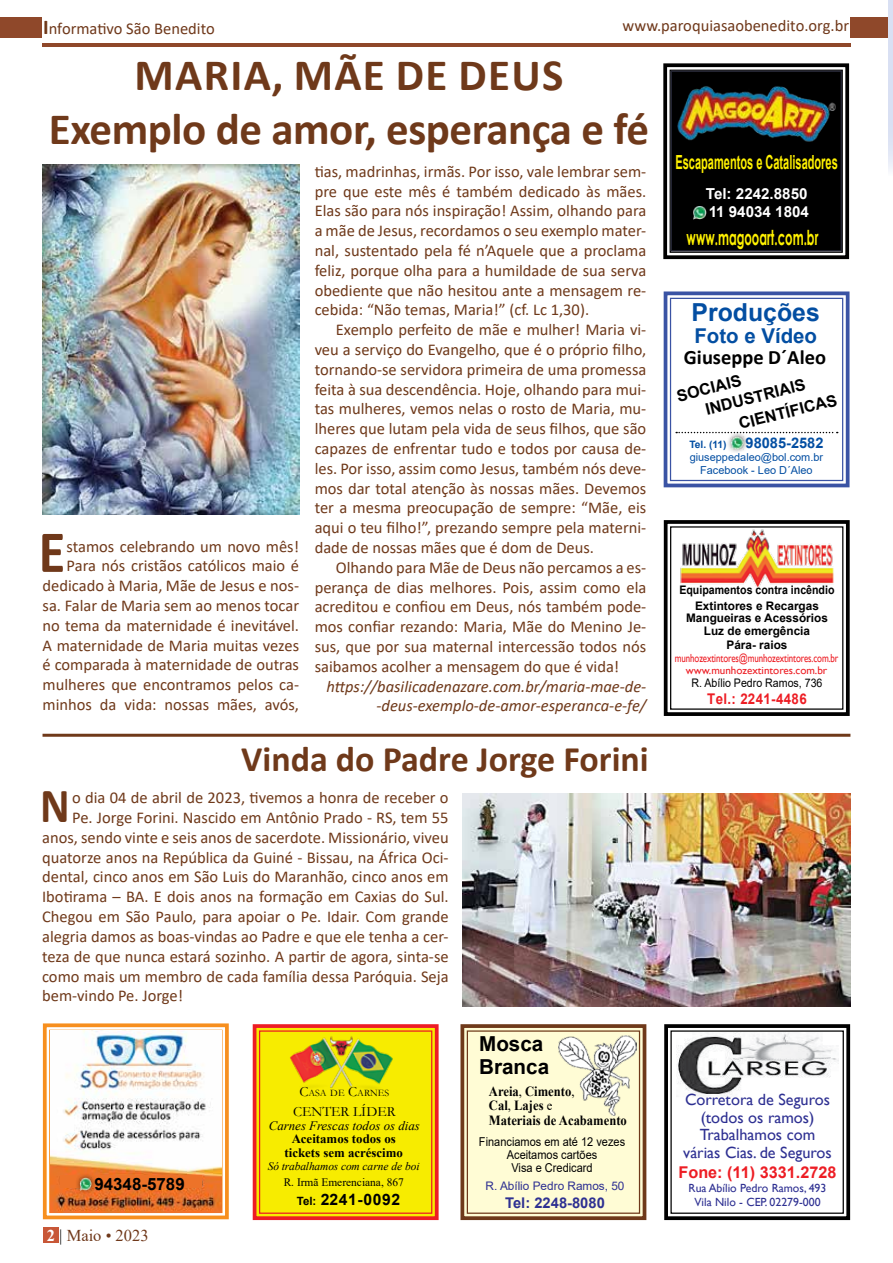
<style>
.page{position:relative;width:893px;height:1263px;background:#fff}
.page>*{position:absolute;margin:0;border:0;box-sizing:border-box;transform-origin:0 0}
.t1{font:700 60px "Calibri";color:#6f381a;scale:.91 1}
.t2{font:700 49.35px "Calibri";color:#6f391a;scale:.91 1}
.t3{font:700 45px/54px "Calibri";letter-spacing:-.01em;color:#6f391a;text-align:center}
.t4{font:700 36px "Calibri";color:#6f391a}
.t5{font:700 24.75px "Arial";color:#034ea2}
.t6{font:700 20.7px "Century Gothic";color:#fff200;scale:.57 1}
.t7{font:700 20.7px/22px "Arial";color:#000}
.t8{font:700 20.4px "Calibri";color:#000}
.t9{font:700 20.4px "Arial";color:#034ea2}
.t10{font:700 19.5px "Arial";color:#fff200;scale:.57 1}
.t11{font:700 16.95px "Arial";color:#000}
.t12{font:16.5px/19.8px "Calibri";color:#6f391a;text-align:justify}
.t13{font:italic 16.5px/19.8px "Calibri";color:#6f391a;text-align:right}
.t14{font:16.5px "Calibri";color:#6f381a}
.t15{font:16.5px "Times New Roman";color:#6f381a}
.t16{font:16.2px/17.7px "Gill Sans";color:#2e3092;text-align:center}
.t17{font:700 16.2px "Arial";color:#ed1d24}
.t18{font:700 16.05px/19.6px "Arial";color:#000}
.t19{font:700 15.75px "Arial";letter-spacing:.04em;color:#000}
.t20{font:700 15.15px/18.1px "Arial";color:#fff}
.t21{font:700 14.7px "Arial";letter-spacing:.03em;color:#ed1d24;scale:.9 1}
.t22{font:700 14.7px "Arial";color:#2e3092}
.t23{font:700 14.55px "Arial";color:#034ea2}
.t24{font:14.1px "Garamond";color:#000}
.t25{font:700 13.95px/14.4px "Times New Roman";color:#000;scale:.9 1}
.t26{font:700 12.9px/14.2px "Times New Roman";color:#000;text-align:center}
.t27{font:italic 12.9px "Times New Roman";color:#000}
.t28{font:12.3px/13.2px "Arial";color:#000;text-align:center;scale:.9 1}
.t29{font:700 11.85px/12.6px "Arial";color:#000;text-align:center}
.t30{font:11.85px/14.1px "Gill Sans";color:#2e3092;text-align:center}
.t31{font:700 11.85px/15.5px "Arial";color:#000;text-align:center;scale:.9 1}
.t32{font:11.85px "Arial";color:#000;scale:.9 1}
.t33{font:11.85px "Arial";color:#2e3092}
.t34{font:11.7px "Gill Sans";letter-spacing:-.01em;color:#ed1d24;scale:.76 1}
.t35{font:italic 11.4px "Times New Roman";letter-spacing:-.01em;color:#000}
.t36{font:11.4px "Times New Roman";color:#000}
.t37{font:11.1px "Gill Sans";color:#ed1d24}
.t38{font:10.95px/13.2px "Arial";color:#034ea2;text-align:center}
.t39{font:700 10.2px "Arial";color:#034ea2}
.t40{font:9.9px "Garamond";color:#000}
.s1{font-weight:700;font-size:21px;color:#6f391a}
.s2{font-weight:700;color:#fff}
.s3{color:#000}
.s4{font-size:14.1px}
.s5{font-size:11.4px}
.s6{font-weight:400}
</style>
<div class="page">
<div style="left:851px;top:17px;width:42px;height:20px;background:#8f482a"></div>
<div style="left:43px;top:1228px;width:16px;height:15px;background:#c85737"></div>
<div style="left:0;top:17px;width:41px;height:20px;background:#8f482a"></div>
<svg style="left:252px;top:1024px;width:187px;height:197px;background:#f6d707"></svg>
<div style="left:259px;top:1030px;width:173px;height:184px;border:1px solid #ed1d24"></div>
<svg style="left:460px;top:1024px;width:187px;height:197px;background:#f0e8c3"></svg>
<div style="left:467px;top:1030px;width:173px;height:184px;border:1px solid #6f391a"></div>
<svg style="left:664px;top:1024px;width:187px;height:197px"></svg>
<div style="left:670px;top:1030px;width:174px;height:184px;border:1px solid #000"></div>
<img style="left:289px;top:1033px;width:105px;height:56px">
<img style="left:559px;top:1036px;width:77px;height:79px">
<img style="left:677px;top:1032px;width:164px;height:65px">
<img style="left:42px;top:1023px;width:187px;height:197px">
<hr style="left:43px;top:44px;width:808px;height:3px;background:#8f482a">
<svg style="left:663px;top:520px;width:187px;height:196px"></svg>
<div style="left:670px;top:526px;width:173px;height:184px;border:1px solid #000"></div>
<img style="left:677px;top:524px;width:159px;height:70px">
<svg style="left:663px;top:291px;width:187px;height:197px"></svg>
<svg style="left:663px;top:63px;width:187px;height:197px"></svg>
<div style="left:670px;top:70px;width:173px;height:183px;border:1px solid #000"></div>
<div style="left:671px;top:71px;width:171px;height:181px;background:#000;border:1px solid #222331"></div>
<img style="left:677px;top:86px;width:159px;height:56px">
<img style="left:693px;top:206px;width:14px;height:13px">
<img style="left:463px;top:793px;width:387px;height:214px">
<img style="left:42px;top:164px;width:257px;height:350px">
<hr style="left:43px;top:734px;width:807px;height:3px;background:#6f391a">
<div style="left:888px;top:0;width:5px;height:175px;background:#d9e0f3"></div>
<p class="t14" style="left:43px;top:17px;width:173px"><span class="s1">I</span>nformativo São Benedito</p>
<p class="t14" style="left:623px;top:14px;width:228px">www.paroquiasaobenedito.org.br</p>
<h3 class="t3" style="left:49px;top:48px;width:602px">MARIA, MÃE DE DEUS<br>Exemplo de amor, esperança e fé</h3>
<h1 class="t1" style="left:39px;top:509px;width:31px">E</h1>
<p class="t12" style="left:43px;top:536px;width:258px;text-align:right">stamos celebrando um novo mês!<br>Para nós cristãos católicos maio é dedicado à Maria, Mãe de Jesus e nos&shy;sa. Falar de Maria sem ao menos tocar no tema da maternidade é inevitável.<br>A maternidade de Maria muitas vezes é comparada à maternidade de outras mulheres que encontramos pelos ca&shy;minhos da vida: nossas mães, avós,</p>
<p class="t12" style="left:315px;top:161px;width:333px">tias, madrinhas, irmãs. Por isso, vale lembrar sem&shy;pre que este mês é também dedicado às mães.<br>Elas são para nós inspiração! Assim, olhando para a mãe de Jesus, recordamos o seu exemplo mater&shy;nal, sustentado pela fé n’Aquele que a proclama feliz, porque olha para a humildade de sua serva obediente que não hesitou ante a mensagem re&shy;cebida: “Não temas, Maria!” (cf. Lc 1,30).</p>
<p class="t12" style="left:315px;top:319px;width:333px;text-indent:21px">Exemplo perfeito de mãe e mulher! Maria vi&shy;veu a serviço do Evangelho, que é o próprio filho, tornando-se servidora primeira de uma promessa feita à sua descendência. Hoje, olhando para mui&shy;tas mulheres, vemos nelas o rosto de Maria, mu&shy;lheres que lutam pela vida de seus filhos, que são capazes de enfrentar tudo e todos por causa de&shy;les. Por isso, assim como Jesus, também nós deve&shy;mos dar total atenção às nossas mães. Devemos ter a mesma preocupação de sempre: “Mãe, eis aqui o teu filho!”, prezando sempre pela materni&shy;dade de nossas mães que é dom de Deus.</p>
<p class="t12" style="left:315px;top:557px;width:333px;text-indent:21px">Olhando para Mãe de Deus não percamos a es&shy;perança de dias melhores. Pois, assim como ela acreditou e confiou em Deus, nós também pode&shy;mos confiar rezando: Maria, Mãe do Menino Je&shy;sus, que por sua maternal intercessão todos nós saibamos acolher a mensagem do que é vida!</p>
<p class="t13" style="left:326px;top:675px;width:321px">https://basilicadenazare.com.br/maria-mae-de--deus-exemplo-de-amor-esperanca-e-fe/</p>
<h3 class="t4" style="left:241px;top:733px;width:409px">Vinda do Padre Jorge Forini</h3>
<h2 class="t2" style="left:40px;top:771px;width:34px">N</h2>
<p class="t12" style="left:72px;top:787px;width:378px">o dia 04 de abril de 2023, tivemos a honra de receber o</p>
<p class="t12" style="left:72px;top:807px;width:378px">Pe. Jorge Forini. Nascido em Antônio Prado - RS, tem 55</p>
<p class="t12" style="left:42px;top:827px;width:408px">anos, sendo vinte e seis anos de sacerdote. Missionário, viveu</p>
<p class="t12" style="left:42px;top:847px;width:408px">quatorze anos na República da Guiné - Bissau, na África Oci-</p>
<p class="t12" style="left:42px;top:867px;width:408px">dental, cinco anos em São Luis do Maranhão, cinco anos em</p>
<p class="t12" style="left:42px;top:886px;width:408px">Ibotirama – BA. E dois anos na formação em Caxias do Sul.</p>
<p class="t12" style="left:42px;top:906px;width:408px">Chegou em São Paulo, para apoiar o Pe. Idair. Com grande</p>
<p class="t12" style="left:42px;top:926px;width:408px">alegria damos as boas-vindas ao Padre e que ele tenha a cer-</p>
<p class="t12" style="left:42px;top:946px;width:408px">teza de que nunca estará sozinho. A partir de agora, sinta-se</p>
<p class="t12" style="left:42px;top:966px;width:408px">como mais um membro de cada família dessa Paróquia. Seja</p>
<p class="t12" style="left:42px;top:985px;width:142px">bem-vindo Pe. Jorge!</p>
<p class="t11" style="left:94px;top:1172px;width:92px">94348-5789</p>
<p class="t15" style="left:47px;top:1224px;width:103px"><span class="s2">2</span> <span class="s3">|</span> Maio • 2023</p>
<p class="t40" style="left:299px;top:1086px;width:91px"><span class="s4">C</span>ASA DE <span class="s4">C</span>ARNES</p>
<p class="t24" style="left:293px;top:1102px;width:104px">CENTER LÍDER</p>
<p class="t27" style="left:269px;top:1117px;width:152px">Carnes Frescas todos os dias</p>
<p class="t26" style="left:285px;top:1131px;width:120px">Aceitamos todos os tickets sem acréscimo</p>
<p class="t35" style="left:268px;top:1158px;width:153px">Só trabalhamos com carne de boi</p>
<p class="t36" style="left:284px;top:1174px;width:122px">R. Irmã Emerenciana, 867</p>
<p class="t19" style="left:297px;top:1189px;width:105px"><span class="s5">Tel:</span> 2241-0092</p>
<p class="t7" style="left:479px;top:1033px;width:71px">Mosca<br>Branca</p>
<p class="t25" style="left:489px;top:1084px;width:155px">Areia<span class="s6">,</span> Cimento<span class="s6">,<br></span>Cal<span class="s6">,</span> Lajes <span class="s6">e<br></span>Materiais de Acabamento</p>
<p class="t28" style="left:479px;top:1134px;width:164px">Financiamos em até 12 vezes<br>Aceitamos cartões<br>Visa e Credicard</p>
<p class="t33" style="left:486px;top:1178px;width:140px">R. Abílio Pedro Ramos, 50</p>
<p class="t22" style="left:505px;top:1192px;width:101px">Tel: 2248-8080</p>
<p class="t10" style="left:675px;top:148px;width:286px">Escapamentos e Catalisadores</p>
<p class="t20" style="left:706px;top:185px;width:105px">Tel: 2242.8850<br>11 94034 1804</p>
<p class="t6" style="left:687px;top:221px;width:233px">www.magooart.com.br</p>
<h3 class="t5" style="left:692px;top:294px;width:130px">Produções</h3>
<p class="t9" style="left:694px;top:321px;width:124px">Foto e Vídeo</p>
<p class="t8" style="left:684px;top:343px;width:144px">Giuseppe D´Aleo</p>
<p class="t18" style="left:699px;top:381px;width:104px;text-indent:-25px;rotate:-14deg">SOCIAIS<br>INDUSTRIAIS</p>
<p class="t18" style="left:737px;top:414px;width:102px;rotate:-14deg">CIENTÍFICAS</p>
<p class="t39" style="left:689px;top:437px;width:39px">Tel. (11)</p>
<p class="t23" style="left:746px;top:433px;width:79px">98085-2582</p>
<p class="t38" style="left:690px;top:451px;width:135px">giuseppedaleo@bol.com.br<br>Facebook - Leo D´Aleo</p>
<p class="t31" style="left:679px;top:582px;width:174px">Equipamentos contra incêndio<br>Extintores e Recargas</p>
<p class="t29" style="left:686px;top:612px;width:143px">Mangueiras e Acessórios<br>Luz de emergência</p>
<p class="t29" style="left:726px;top:638px;width:62px">Pára- raios</p>
<p class="t32" style="left:691px;top:674px;width:147px">R. Abílio Pedro Ramos, 736</p>
<p class="t21" style="left:707px;top:689px;width:112px">Tel.: 2241-4486</p>
<p class="t34" style="left:675px;top:651px;width:217px">munhozextintores@munhozextintores.com.br</p>
<p class="t37" style="left:686px;top:663px;width:143px">www.munhozextintores.com.br</p>
<p class="t16" style="left:683px;top:1091px;width:150px">Corretora de Seguros (todos os ramos)<br>Trabalhamos com várias Cias. de Seguros</p>
<p class="t17" style="left:678px;top:1160px;width:159px">Fone: (11) 3331.2728</p>
<p class="t30" style="left:689px;top:1181px;width:139px">Rua Abílio Pedro Ramos, 493<br>Vila Nilo - CEP. 02279-000</p>
</div>
